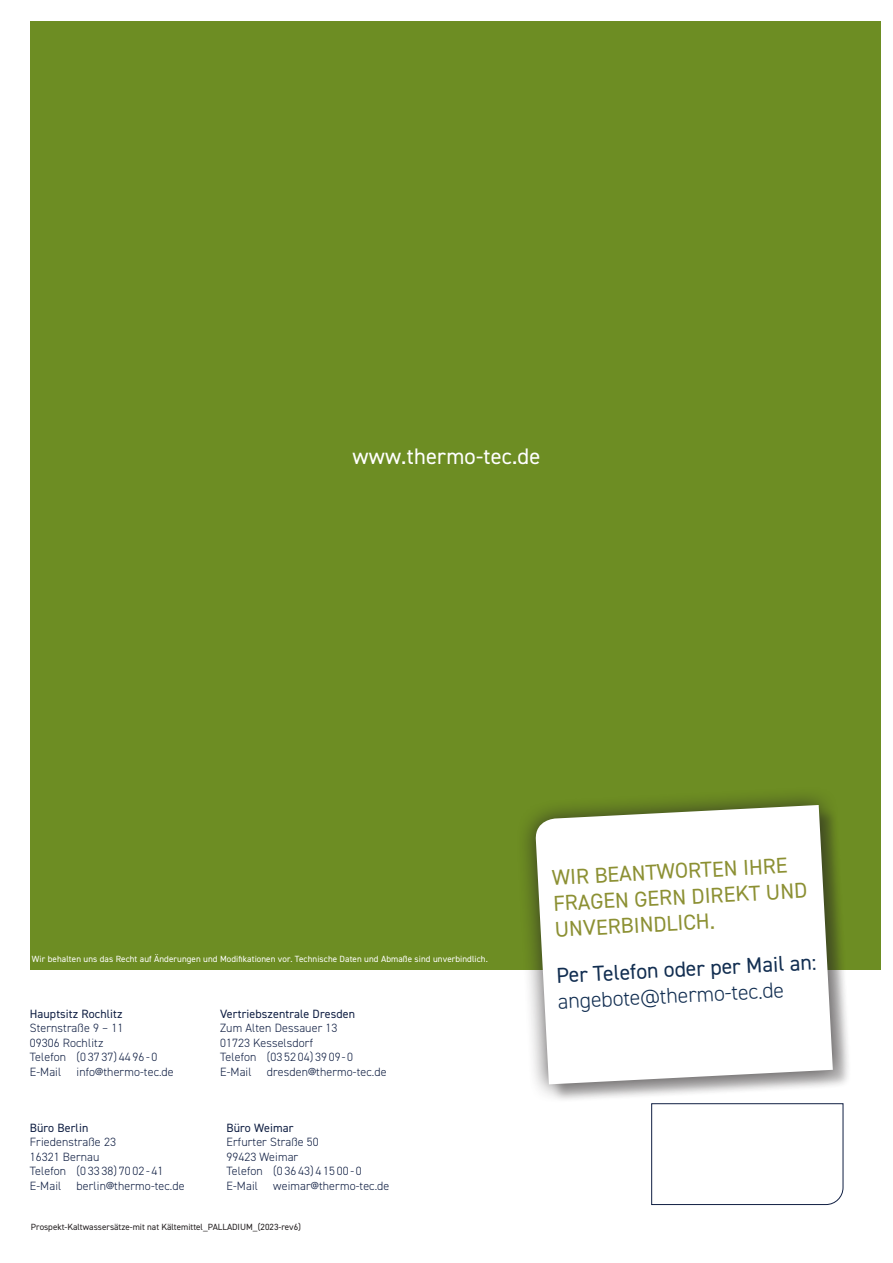
<style>
.page{position:relative;width:893px;height:1263px;background:#fff}
.page>*{position:absolute;margin:0;border:0;box-sizing:border-box;transform-origin:0 0}
.t1{font:22.5px "DIN2014";letter-spacing:.01em;color:#fff}
.t2{font:21.75px/26px "DIN2014";color:#8c9033}
.t3{font:21.75px "DIN2014";color:#122e51}
.t4{font:300 21.75px "DIN2014";color:#122e51}
.t5{font:300 12px/14.4px "DIN2014";letter-spacing:.01em;color:#101f43}
.t6{font:12px "DIN2014";letter-spacing:.01em;color:#101f43}
.t7{font:9px "DIN2014";letter-spacing:.01em;color:#fff}
.t8{font:9px "DIN2014";color:#231f20}
.s1{font-weight:400;font-size:9px}
</style>
<div class="page">
<div style="left:30px;top:21px;width:850px;height:948px;background:#6d8d23"></div>
<svg style="left:651px;top:1103px;width:192px;height:102px"></svg>
<div style="left:516px;top:786px;width:336px;height:317px;background:#231f20;opacity:.75"></div>
<svg style="left:535px;top:805px;width:298px;height:279px;fill:#fff"></svg>
<h1 class="t1" style="left:352px;top:444px;width:189px">www.thermo-tec.de</h1>
<p class="t7" style="left:32px;top:954px;width:458px">Wir behalten uns das Recht auf Änderungen und Modifikationen vor. Technische Daten und Abmaße sind unverbindlich.</p>
<p class="t6" style="left:30px;top:1007px;width:94px">Hauptsitz Rochlitz</p>
<p class="t5" style="left:30px;top:1021px;width:129px">Sternstraße 9 – 11<br>09306 Rochlitz<br>Telefon (0 37 37) 44 96 - 0<br>E-Mail</p>
<p class="t5" style="left:77px;top:1064px;width:99px">info<span class="s1">@</span>thermo-tec.de</p>
<p class="t6" style="left:220px;top:1007px;width:137px">Vertriebszentrale Dresden</p>
<p class="t5" style="left:220px;top:1021px;width:134px">Zum Alten Dessauer 13<br>01723 Kesselsdorf<br>Telefon (03 52 04) 39 09-0<br>E-Mail</p>
<p class="t5" style="left:267px;top:1064px;width:121px">dresden<span class="s1">@</span>thermo-tec.de</p>
<p class="t6" style="left:30px;top:1121px;width:60px">Büro Berlin</p>
<p class="t5" style="left:30px;top:1135px;width:135px">Friedenstraße 23<br>16321 Bernau<br>Telefon (0 33 38) 70 02 - 41<br>E-Mail</p>
<p class="t5" style="left:77px;top:1179px;width:110px">berlin<span class="s1">@</span>thermo-tec.de</p>
<p class="t6" style="left:226px;top:1121px;width:69px">Büro Weimar</p>
<p class="t5" style="left:226px;top:1135px;width:137px">Erfurter Straße 50<br>99423 Weimar<br>Telefon (0 36 43) 4 15 00 - 0<br>E-Mail</p>
<p class="t5" style="left:273px;top:1179px;width:118px">weimar<span class="s1">@</span>thermo-tec.de</p>
<p class="t8" style="left:31px;top:1222px;width:272px">Prospekt-Kaltwassersätze-mit nat Kältemittel_PALLADIUM_(2023-rev6)</p>
<h2 class="t2" style="left:551px;top:865px;width:256px;rotate:-3deg">WIR BEANTWORTEN IHRE<br>FRAGEN GERN DIREKT UND<br>UNVERBINDLICH.</h2>
<h2 class="t3" style="left:556px;top:964px;width:262px;rotate:-3deg">Per Telefon oder per Mail an:</h2>
<h2 class="t4" style="left:557px;top:991px;width:228px;rotate:-3deg">angebote@thermo-tec.de</h2>
</div>
